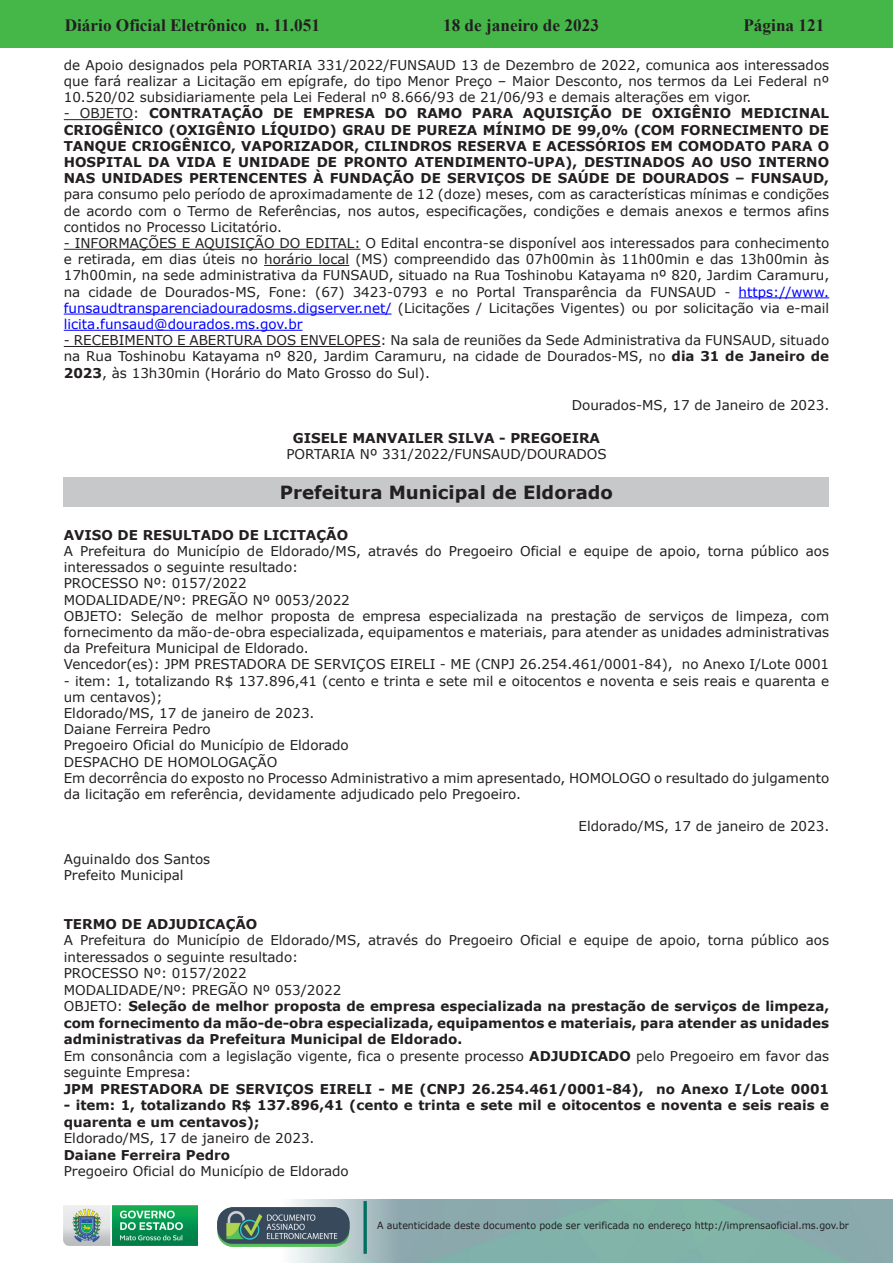
<style>
.page{position:relative;width:893px;height:1263px;background:#fff}
.page>*{position:absolute;margin:0;border:0;box-sizing:border-box;transform-origin:0 0}
.Prefeituras_e_Câmara{font:700 18.15px "Verdana";color:#231f20}
.t1{font:700 17.25px "Times New Roman";color:#231f20}
.No_Spacing{font:13.5px/16.2px "Verdana";color:#231f20}
.t2{font:700 13.5px/16.2px "Verdana";color:#231f20;text-align:justify}
.t3{font:9.9px "Verdana";color:#231f20;scale:.95 1}
.s1{font-weight:400}
.s2{color:#00f}
.s3{font-weight:700}
</style>
<div class="page">
<div style="left:0;top:0;width:893px;height:48px;background:#45b749"></div>
<img style="left:63px;top:1199px;width:830px;height:64px">
<img style="left:364px;top:1202px;width:2px;height:51px">
<img style="left:218px;top:1207px;width:132px;height:39px">
<img style="left:64px;top:1205px;width:134px;height:41px">
<hr style="left:64px;top:119px;width:69px;height:1px;background:#231f20">
<hr style="left:64px;top:249px;width:296px;height:1px;background:#231f20">
<hr style="left:264px;top:265px;width:85px;height:1px;background:#231f20">
<hr style="left:739px;top:297px;width:90px;height:1px;background:#00f">
<hr style="left:64px;top:314px;width:328px;height:1px;background:#00f">
<hr style="left:64px;top:330px;width:238px;height:1px;background:#00f">
<hr style="left:64px;top:346px;width:317px;height:1px;background:#231f20">
<div style="left:64px;top:477px;width:765px;height:30px;background:#c7c8ca"></div>
<p class="t1" style="left:65px;top:13px;width:257px">Diário Oficial Eletrônico n. 11.051</p>
<p class="t1" style="left:443px;top:13px;width:157px">18 de janeiro de 2023</p>
<p class="t1" style="left:743px;top:13px;width:82px">Página 121</p>
<p class="No_Spacing" style="left:64px;top:57px;width:767px;text-align:justify">de Apoio designados pela PORTARIA 331/2022/FUNSAUD 13 de Dezembro de 2022, comunica aos interessados que fará realizar a Licitação em epígrafe, do tipo Menor Preço – Maior Desconto, nos termos da Lei Federal nº 10.520/02 subsidiariamente pela Lei Federal nº 8.666/93 de 21/06/93 e demais alterações em vigor.</p>
<p class="t2" style="left:64px;top:105px;width:767px"><span class="s1">- OBJETO:</span> CONTRATAÇÃO DE EMPRESA DO RAMO PARA AQUISIÇÃO DE OXIGÊNIO MEDICINAL CRIOGÊNICO (OXIGÊNIO LÍQUIDO) GRAU DE PUREZA MÍNIMO DE 99,0% (COM FORNECIMENTO DE TANQUE CRIOGÊNICO, VAPORIZADOR, CILINDROS RESERVA E ACESSÓRIOS EM COMODATO PARA O HOSPITAL DA VIDA E UNIDADE DE PRONTO ATENDIMENTO-UPA), DESTINADOS AO USO INTERNO NAS UNIDADES PERTENCENTES À FUNDAÇÃO DE SERVIÇOS DE SAÚDE DE DOURADOS – FUNSAUD, <span class="s1">para consumo pelo período de aproximadamente de 12 (doze) meses, com as características mínimas e condições de acordo com o Termo de Referências, nos autos, especificações, condições e demais anexos e termos afins contidos no Processo Licitatório.</span></p>
<p class="No_Spacing" style="left:64px;top:235px;width:767px;text-align:justify">- INFORMAÇÕES E AQUISIÇÃO DO EDITAL: O Edital encontra-se disponível aos interessados para conhecimento e retirada, em dias úteis no horário local (MS) compreendido das 07h00min às 11h00min e das 13h00min às 17h00min, na sede administrativa da FUNSAUD, situado na Rua Toshinobu Katayama nº 820, Jardim Caramuru, na cidade de Dourados-MS, Fone: (67) 3423-0793 e no Portal Transparência da FUNSAUD - <span class="s2">https://www. funsaudtransparenciadouradosms.digserver.net/</span> (Licitações / Licitações Vigentes) ou por solicitação via e-mail <span class="s2">licita.funsaud@dourados.ms.gov.br</span></p>
<p class="No_Spacing" style="left:64px;top:332px;width:767px;text-align:justify">- RECEBIMENTO E ABERTURA DOS ENVELOPES: Na sala de reuniões da Sede Administrativa da FUNSAUD, situado na Rua Toshinobu Katayama nº 820, Jardim Caramuru, na cidade de Dourados-MS, no <span class="s3">dia 31 de Janeiro de 2023</span>, às 13h30min (Horário do Mato Grosso do Sul).</p>
<p class="No_Spacing" style="left:572px;top:397px;width:259px">Dourados-MS, 17 de Janeiro de 2023.</p>
<p class="t2" style="left:293px;top:429px;width:309px">GISELE MANVAILER SILVA - PREGOEIRA</p>
<p class="No_Spacing" style="left:286px;top:446px;width:322px">PORTARIA Nº 331/2022/FUNSAUD/DOURADOS</p>
<p class="Prefeituras_e_Câmara" style="left:280px;top:479px;width:335px">Prefeitura Municipal de Eldorado</p>
<p class="t2" style="left:64px;top:526px;width:286px">AVISO DE RESULTADO DE LICITAÇÃO</p>
<p class="No_Spacing" style="left:64px;top:543px;width:767px">A Prefeitura do Município de Eldorado/MS, através do Pregoeiro Oficial e equipe de apoio, torna público aos interessados o seguinte resultado:</p>
<p class="No_Spacing" style="left:64px;top:575px;width:184px">PROCESSO Nº: 0157/2022</p>
<p class="No_Spacing" style="left:64px;top:591px;width:288px">MODALIDADE/Nº: PREGÃO Nº 0053/2022</p>
<p class="No_Spacing" style="left:64px;top:608px;width:767px;text-align:justify">OBJETO: Seleção de melhor proposta de empresa especializada na prestação de serviços de limpeza, com fornecimento da mão-de-obra especializada, equipamentos e materiais, para atender as unidades administrativas da Prefeitura Municipal de Eldorado.</p>
<p class="No_Spacing" style="left:64px;top:656px;width:767px">Vencedor(es): JPM PRESTADORA DE SERVIÇOS EIRELI - ME (CNPJ 26.254.461/0001-84), no Anexo I/Lote 0001</p>
<p class="No_Spacing" style="left:64px;top:672px;width:767px">- item: 1, totalizando R$ 137.896,41 (cento e trinta e sete mil e oitocentos e noventa e seis reais e quarenta e um centavos);</p>
<p class="No_Spacing" style="left:64px;top:705px;width:252px">Eldorado/MS, 17 de janeiro de 2023.</p>
<p class="No_Spacing" style="left:64px;top:721px;width:148px">Daiane Ferreira Pedro</p>
<p class="No_Spacing" style="left:64px;top:737px;width:286px">Pregoeiro Oficial do Município de Eldorado</p>
<p class="No_Spacing" style="left:64px;top:753px;width:215px">DESPACHO DE HOMOLOGAÇÃO</p>
<p class="No_Spacing" style="left:64px;top:770px;width:767px">Em decorrência do exposto no Processo Administrativo a mim apresentado, HOMOLOGO o resultado do julgamento da licitação em referência, devidamente adjudicado pelo Pregoeiro.</p>
<p class="No_Spacing" style="left:578px;top:818px;width:252px">Eldorado/MS, 17 de janeiro de 2023.</p>
<p class="No_Spacing" style="left:64px;top:851px;width:148px">Aguinaldo dos Santos</p>
<p class="No_Spacing" style="left:64px;top:867px;width:121px">Prefeito Municipal</p>
<p class="t2" style="left:64px;top:915px;width:195px">TERMO DE ADJUDICAÇÃO</p>
<p class="No_Spacing" style="left:64px;top:932px;width:767px">A Prefeitura do Município de Eldorado/MS, através do Pregoeiro Oficial e equipe de apoio, torna público aos interessados o seguinte resultado:</p>
<p class="No_Spacing" style="left:64px;top:965px;width:184px">PROCESSO Nº: 0157/2022</p>
<p class="No_Spacing" style="left:64px;top:982px;width:279px">MODALIDADE/Nº: PREGÃO Nº 053/2022</p>
<p class="t2" style="left:64px;top:998px;width:767px"><span class="s1">OBJETO:</span> Seleção de melhor proposta de empresa especializada na prestação de serviços de limpeza, com fornecimento da mão-de-obra especializada, equipamentos e materiais, para atender as unidades administrativas da Prefeitura Municipal de Eldorado.</p>
<p class="No_Spacing" style="left:64px;top:1047px;width:767px">Em consonância com a legislação vigente, fica o presente processo <span class="s3">ADJUDICADO</span> pelo Pregoeiro em favor das seguinte Empresa:</p>
<p class="t2" style="left:64px;top:1080px;width:767px">JPM PRESTADORA DE SERVIÇOS EIRELI - ME (CNPJ 26.254.461/0001-84), no Anexo I/Lote 0001</p>
<p class="t2" style="left:64px;top:1097px;width:767px">- item: 1, totalizando R$ 137.896,41 (cento e trinta e sete mil e oitocentos e noventa e seis reais e quarenta e um centavos);</p>
<p class="No_Spacing" style="left:64px;top:1130px;width:252px">Eldorado/MS, 17 de janeiro de 2023.</p>
<p class="t2" style="left:64px;top:1146px;width:168px">Daiane Ferreira Pedro</p>
<p class="No_Spacing" style="left:64px;top:1163px;width:286px">Pregoeiro Oficial do Município de Eldorado</p>
<p class="t3" style="left:377px;top:1219px;width:498px">A autenticidade deste documento pode ser verificada no endereço http://imprensaoficial.ms.gov.br</p>
</div>
